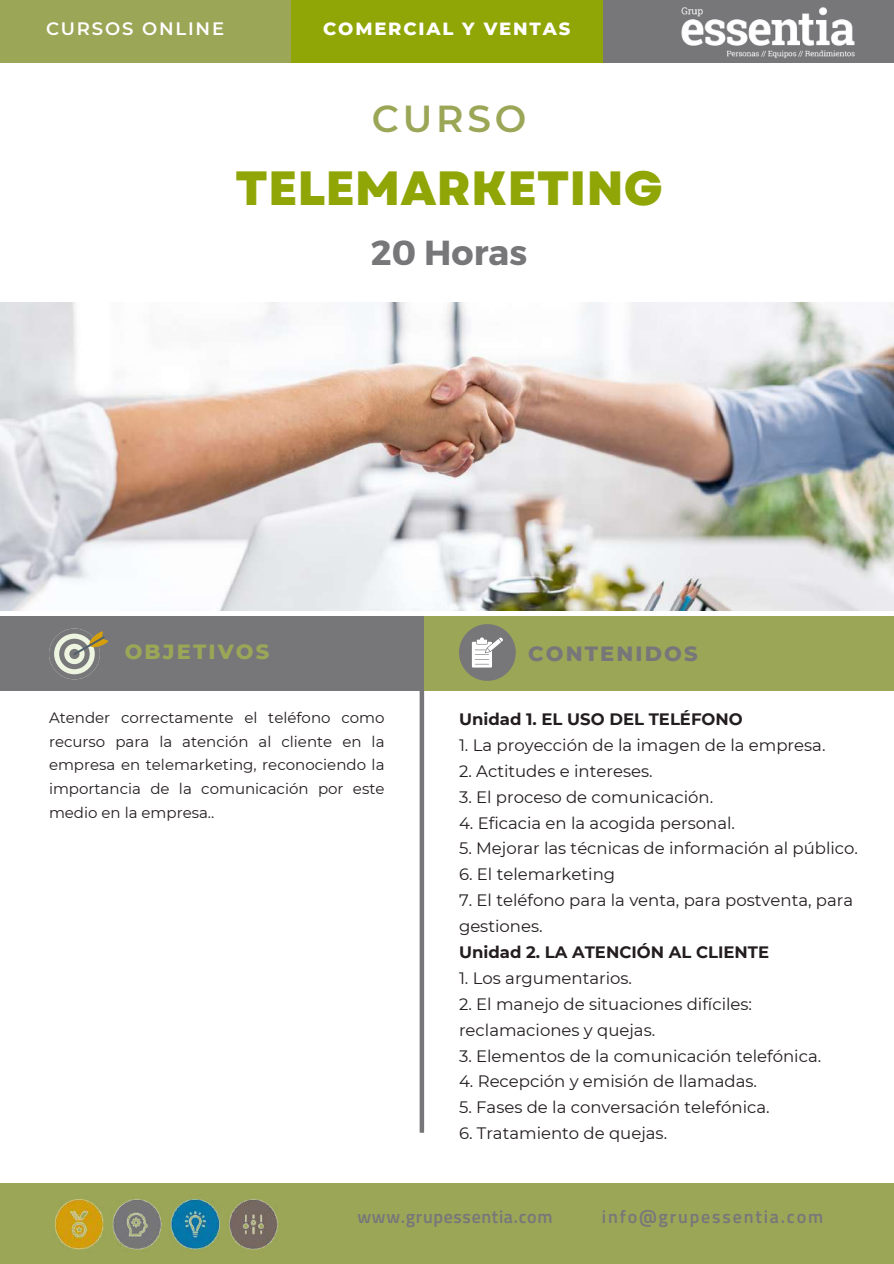
<style>
.page{position:relative;width:894px;height:1264px;background:#fff}
.page>*{position:absolute;margin:0;border:0;box-sizing:border-box;transform-origin:0 0}
.t1{font:800 48px "Garet";color:#90a607}
.t2{font:600 37.5px "Montserrat";letter-spacing:.1em;color:#9ba657}
.t3{font:700 34.8px "Montserrat";color:#77777a}
.t4{font:800 21px "Montserrat";letter-spacing:.1em;color:#77777a}
.t5{font:800 21px "Montserrat";letter-spacing:.1em;color:#9ba657}
.t6{font:600 18px "Titillium Web";letter-spacing:.1em;color:#77777a}
.t7{font:600 18px "Titillium Web";letter-spacing:.035em;color:#77777a}
.t8{font:800 18px "Montserrat";letter-spacing:.1em;color:#fff}
.t9{font:600 18px "Montserrat";letter-spacing:.1em;color:#fff}
.t10{font:16.5px/25.8px "Montserrat";color:#231d1f}
.t11{font:700 16.5px "Montserrat";color:#231d1f}
.t12{font:15px/23.7px "Montserrat";color:#231d1f;text-align:justify}
</style>
<div class="page">
<div style="left:0;top:0;width:291px;height:63px;background:#9ba657"></div>
<div style="left:291px;top:0;width:311px;height:63px;background:#90a607"></div>
<div style="left:602px;top:0;width:291px;height:63px;background:#77777a"></div>
<div style="left:0;top:617px;width:424px;height:74px;background:#77777a"></div>
<img style="left:681px;top:7px;width:173px;height:51px">
<div style="left:0;top:1183px;width:893px;height:80px;background:#9ba657"></div>
<img style="left:55px;top:1199px;width:223px;height:51px">
<svg style="left:49px;top:628px;width:60px;height:51px"></svg>
<div style="left:419px;top:685px;width:5px;height:447px;background:#77777a"></div>
<div style="left:423px;top:617px;width:470px;height:74px;background:#9ba657"></div>
<svg style="left:459px;top:624px;width:56px;height:56px"></svg>
<img style="left:0;top:303px;width:893px;height:307px">
<p class="t9" style="left:46px;top:17px;width:179px">CURSOS ONLINE</p>
<p class="t8" style="left:323px;top:17px;width:249px">COMERCIAL Y VENTAS</p>
<h2 class="t2" style="left:371px;top:95px;width:156px">CURSO</h2>
<h1 class="t1" style="left:235px;top:154px;width:429px">TELEMARKETING</h1>
<h3 class="t3" style="left:371px;top:230px;width:158px">20 Horas</h3>
<p class="t5" style="left:125px;top:639px;width:146px">OBJETIVOS</p>
<p class="t12" style="left:49px;top:705px;width:337px">Atender correctamente el teléfono como recurso para la atención al cliente en la empresa en telemarketing, reconociendo la importancia de la comunicación por este medio en la empresa..</p>
<p class="t4" style="left:528px;top:640px;width:171px">CONTENIDOS</p>
<p class="t11" style="left:459px;top:709px;width:285px">Unidad 1. EL USO DEL TELÉFONO</p>
<p class="t10" style="left:459px;top:732px;width:368px">1. La proyección de la imagen de la empresa.</p>
<p class="t10" style="left:459px;top:758px;width:195px">2. Actitudes e intereses.</p>
<p class="t10" style="left:459px;top:783px;width:255px">3. El proceso de comunicación.</p>
<p class="t10" style="left:459px;top:809px;width:277px">4. Eficacia en la acogida personal.</p>
<p class="t10" style="left:459px;top:835px;width:400px">5. Mejorar las técnicas de información al público.</p>
<p class="t10" style="left:459px;top:861px;width:157px">6. El telemarketing</p>
<p class="t10" style="left:459px;top:887px;width:395px">7. El teléfono para la venta, para postventa, para gestiones.</p>
<p class="t11" style="left:459px;top:942px;width:311px">Unidad 2. LA ATENCIÓN AL CLIENTE</p>
<p class="t10" style="left:459px;top:965px;width:174px">1. Los argumentarios.</p>
<p class="t10" style="left:459px;top:990px;width:294px">2. El manejo de situaciones difíciles: reclamaciones y quejas.</p>
<p class="t10" style="left:459px;top:1042px;width:363px">3. Elementos de la comunicación telefónica.</p>
<p class="t10" style="left:459px;top:1068px;width:299px">4. Recepción y emisión de llamadas.</p>
<p class="t10" style="left:459px;top:1094px;width:312px">5. Fases de la conversación telefónica.</p>
<p class="t10" style="left:459px;top:1120px;width:209px">6. Tratamiento de quejas.</p>
<p class="t7" style="left:357px;top:1202px;width:196px">www.grupessentia.com</p>
<p class="t6" style="left:601px;top:1202px;width:223px">info@grupessentia.com</p>
</div>
